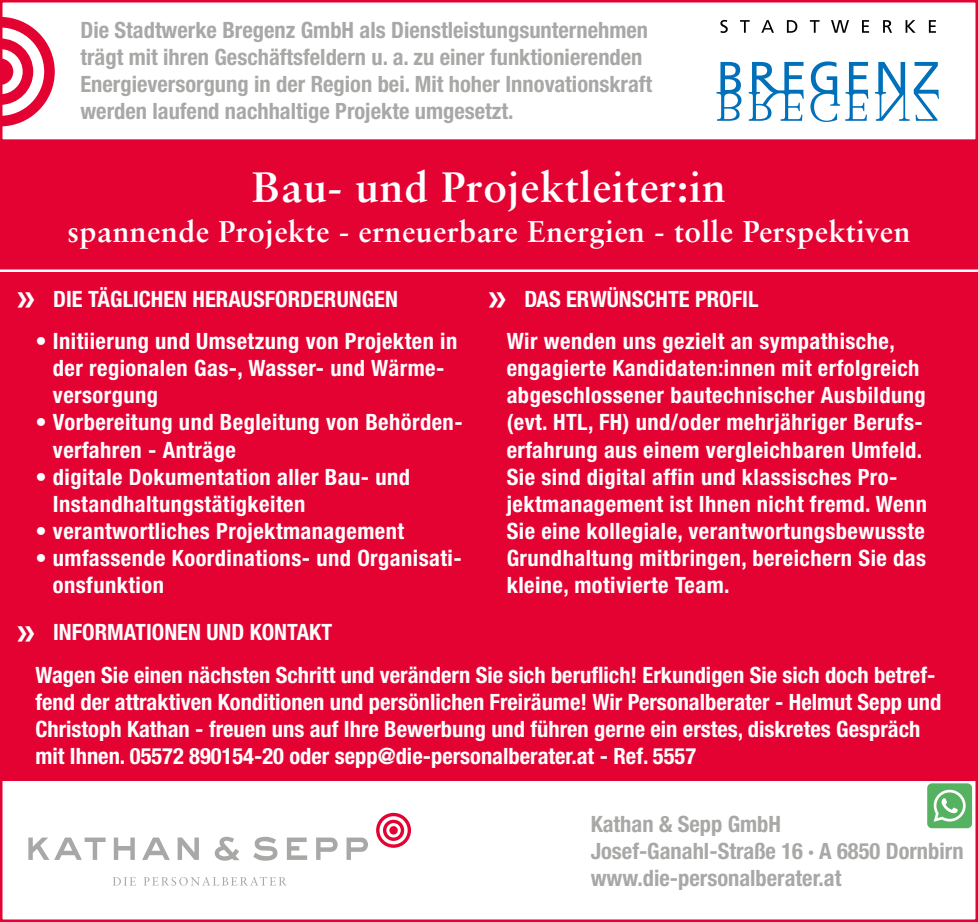
<style>
.page{position:relative;width:978px;height:922px;background:#fff}
.page>*{position:absolute;margin:0;border:0;box-sizing:border-box;transform-origin:0 0}
.t1{font:700 42.5px "Sabon LT Std";letter-spacing:.02em;color:#fff}
.t2{font:700 40px "Myriad Pro";color:#fff}
.t3{font:700 30px "Sabon LT Std";letter-spacing:.02em;color:#fff}
.t4{font:700 condensed 22.5px/27px "Helvetica Neue LT Std";letter-spacing:.02em;color:#fff}
.t5{font:700 condensed 22.5px/27px "Helvetica Neue LT Std";color:#fff}
.t6{font:700 condensed 22.5px/27px "Helvetica Neue LT Std";color:#a8a8a7}
.s1{font-family:"Myriad Pro";font-stretch:normal;font-size:40px}
</style>
<div class="page">
<div style="left:0;top:139px;width:978px;height:641px;background:#e40233"></div>
<div style="left:0;top:0;width:978px;height:142px;border:2px solid #e40233"></div>
<svg style="left:0;top:17px;width:55px;height:109px"></svg>
<hr style="left:0;top:269px;width:978px;height:3px;background:#fff">
<svg style="left:376px;top:812px;width:35px;height:35px"></svg>
<svg style="left:28px;top:837px;width:78px;height:22px"></svg>
<svg style="left:114px;top:837px;width:21px;height:22px"></svg>
<svg style="left:142px;top:837px;width:28px;height:22px"></svg>
<svg style="left:178px;top:837px;width:21px;height:22px"></svg>
<svg style="left:253px;top:836px;width:24px;height:24px"></svg>
<svg style="left:287px;top:837px;width:20px;height:22px"></svg>
<svg style="left:316px;top:837px;width:22px;height:22px"></svg>
<svg style="left:347px;top:837px;width:21px;height:22px"></svg>
<svg style="left:113px;top:877px;width:23px;height:8px"></svg>
<svg style="left:144px;top:877px;width:142px;height:8px"></svg>
<svg style="left:215px;top:836px;width:24px;height:24px"></svg>
<svg style="left:716px;top:61px;width:223px;height:61px"></svg>
<svg style="left:720px;top:20px;width:8px;height:13px"></svg>
<svg style="left:740px;top:20px;width:10px;height:13px"></svg>
<svg style="left:761px;top:20px;width:13px;height:13px"></svg>
<svg style="left:787px;top:20px;width:10px;height:13px"></svg>
<svg style="left:810px;top:20px;width:10px;height:13px"></svg>
<svg style="left:831px;top:20px;width:18px;height:13px"></svg>
<svg style="left:862px;top:20px;width:7px;height:13px"></svg>
<svg style="left:883px;top:20px;width:9px;height:13px"></svg>
<svg style="left:906px;top:20px;width:10px;height:13px"></svg>
<svg style="left:929px;top:20px;width:7px;height:13px"></svg>
<p class="t6" style="left:80px;top:17px;width:573px">Die Stadtwerke Bregenz GmbH als Dienstleistungsunternehmen trägt mit ihren Geschäftsfeldern u. a. zu einer funktionierenden Energieversorgung in der Region bei. Mit hoher Innovationskraft werden laufend nachhaltige Projekte umgesetzt.</p>
<h1 class="t1" style="left:252px;top:161px;width:475px">Bau- und Projektleiter:in</h1>
<h3 class="t3" style="left:68px;top:213px;width:844px">spannende Projekte - erneuerbare Energien - tolle Perspektiven</h3>
<h2 class="t2" style="left:17px;top:271px;width:20px">»</h2>
<p class="t5" style="left:488px;top:285px;width:272px"><span class="s1">»</span> DAS ERWÜNSCHTE PROFIL</p>
<p class="t5" style="left:53px;top:285px;width:346px">DIE TÄGLICHEN HERAUSFORDERUNGEN</p>
<p class="t4" style="left:53px;top:327px;width:406px;text-indent:-18px">• Initiierung und Umsetzung von Projekten in der regionalen Gas-, Wasser- und Wärme&shy;versorgung</p>
<p class="t4" style="left:53px;top:408px;width:411px;text-indent:-18px">• Vorbereitung und Begleitung von Behörden&shy;verfahren - Anträge</p>
<p class="t4" style="left:53px;top:462px;width:359px;text-indent:-18px">• digitale Dokumentation aller Bau- und<br>Instandhaltungstätigkeiten</p>
<p class="t4" style="left:35px;top:516px;width:370px">• verantwortliches Projektmanagement</p>
<p class="t4" style="left:53px;top:543px;width:410px;text-indent:-18px">• umfassende Koordinations- und Organisati&shy;onsfunktion</p>
<h2 class="t2" style="left:17px;top:604px;width:20px">»</h2>
<p class="t5" style="left:53px;top:618px;width:281px">INFORMATIONEN UND KONTAKT</p>
<p class="t4" style="left:507px;top:327px;width:422px">Wir wenden uns gezielt an sympathische, engagierte Kandidaten:innen mit erfolgreich abgeschlossener bautechnischer Ausbildung (evt. HTL, FH) und/oder mehrjähriger Berufs&shy;erfahrung aus einem vergleichbaren Umfeld.<br>Sie sind digital affin und klassisches Pro&shy;jektmanagement ist Ihnen nicht fremd. Wenn Sie eine kollegiale, verantwortungsbewusste Grundhaltung mitbringen, bereichern Sie das kleine, motivierte Team.</p>
<p class="t5" style="left:35px;top:660px;width:907px">Wagen Sie einen nächsten Schritt und verändern Sie sich beruflich! Erkundigen Sie sich doch betref&shy;fend der attraktiven Konditionen und persönlichen Freiräume! Wir Personalberater - Helmut Sepp und Christoph Kathan - freuen uns auf Ihre Bewerbung und führen gerne ein erstes, diskretes Gespräch mit Ihnen. 05572 890154-20 oder sepp@die-personalberater.at - Ref. 5557</p>
<p class="t6" style="left:591px;top:809px;width:374px">Kathan &amp; Sepp GmbH<br>Josef-Ganahl-Straße 16 · A 6850 Dornbirn www.die-personalberater.at</p>
</div>
